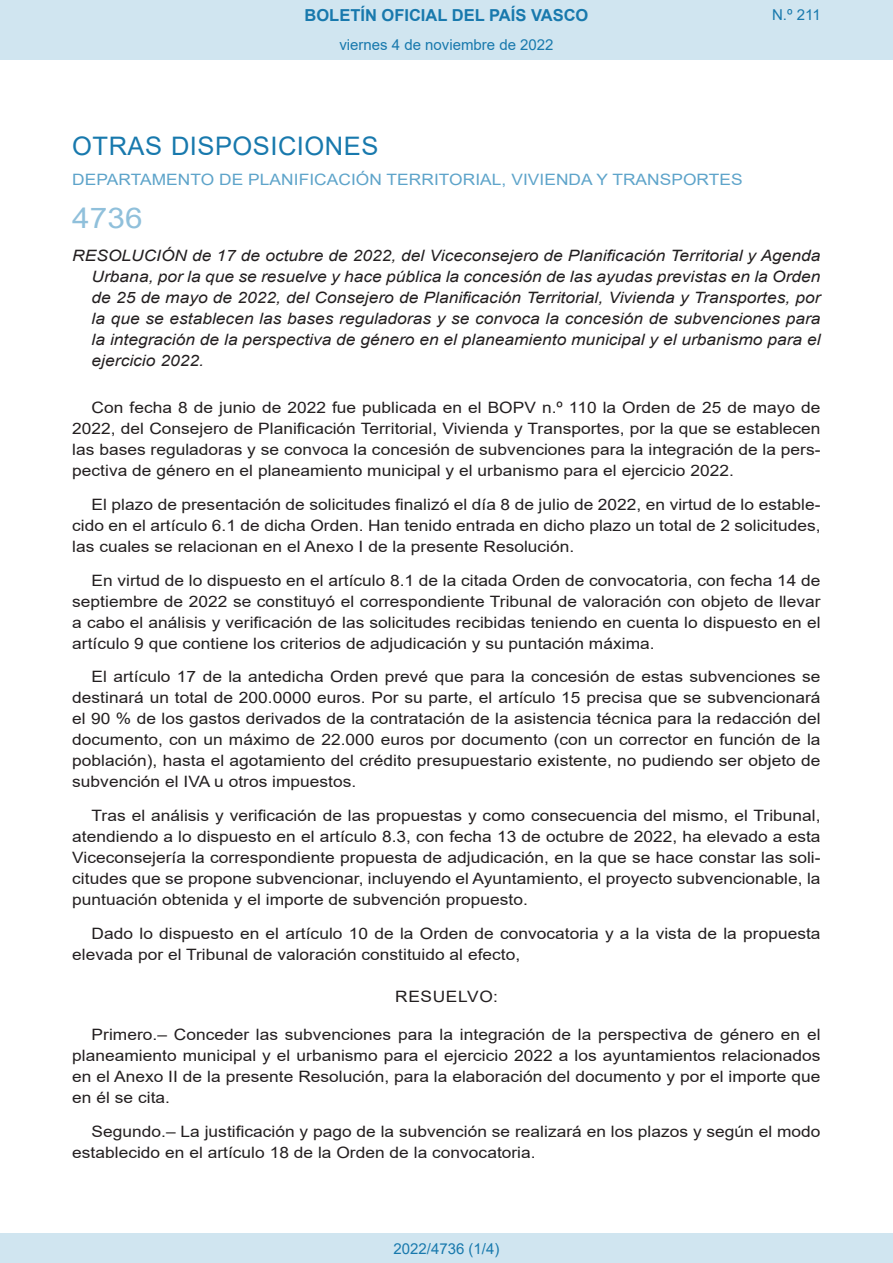
<style>
.page{position:relative;width:893px;height:1263px;background:#fff}
.page>*{position:absolute;margin:0;border:0;box-sizing:border-box;transform-origin:0 0}
.BOPVOrden{font:28.5px "Arial";color:#90c0db;scale:1.11 1}
.BOPVSeccion{font:25.5px "Arial";letter-spacing:.02em;color:#1879ad}
.t1{font:700 16.5px "Arial";color:#1879ad}
.BOPVDetalle{font:15.6px/21px "Arial";color:#231f20;text-align:justify;scale:1.11 1}
.BOPVTitulo{font:italic 15.6px/21px "Arial";color:#231f20;text-align:justify;scale:1.11 1}
.BOPVOrganismo{font:15.6px "Arial";letter-spacing:.005em;color:#5ea4ca;scale:1.11 1}
.BOPVClave{font:15.6px "Arial";letter-spacing:.035em;color:#231f20;scale:1.11 1}
.Paginacion_Centro{font:15px "Arial";color:#1879ad}
</style>
<div class="page">
<div style="left:0;top:0;width:893px;height:60px;background:#d0e5f0"></div>
<div style="left:0;top:1233px;width:893px;height:30px;background:#d0e5f0"></div>
<p class="t1" style="left:305px;top:3px;width:285px">BOLETÍN OFICIAL DEL PAÍS VASCO</p>
<p class="Paginacion_Centro" style="left:339px;top:35px;width:216px">viernes 4 de noviembre de 2022</p>
<p class="Paginacion_Centro" style="left:772px;top:5px;width:50px">N.º 211</p>
<p class="BOPVSeccion" style="left:72px;top:128px;width:308px">OTRAS DISPOSICIONES</p>
<p class="BOPVOrganismo" style="left:72px;top:169px;width:605px">DEPARTAMENTO DE PLANIFICACIÓN TERRITORIAL, VIVIENDA Y TRANSPORTES</p>
<p class="BOPVOrden" style="left:72px;top:198px;width:65px">4736</p>
<p class="BOPVTitulo" style="left:92px;top:246px;width:658px;text-indent:-19px">RESOLUCIÓN de 17 de octubre de 2022, del Viceconsejero de Planificación Territorial y Agenda Urbana, por la que se resuelve y hace pública la concesión de las ayudas previstas en la Orden de 25 de mayo de 2022, del Consejero de Planificación Territorial, Vivienda y Transportes, por la que se establecen las bases reguladoras y se convoca la concesión de subvenciones para la integración de la perspectiva de género en el planeamiento municipal y el urbanismo para el ejercicio 2022.</p>
<p class="BOPVDetalle" style="left:72px;top:397px;width:676px;text-indent:19px">Con fecha 8 de junio de 2022 fue publicada en el BOPV n.º 110 la Orden de 25 de mayo de 2022, del Consejero de Planificación Territorial, Vivienda y Transportes, por la que se establecen las bases reguladoras y se convoca la concesión de subvenciones para la integración de la pers&shy;pectiva de género en el planeamiento municipal y el urbanismo para el ejercicio 2022.</p>
<p class="BOPVDetalle" style="left:72px;top:494px;width:676px;text-indent:19px">El plazo de presentación de solicitudes finalizó el día 8 de julio de 2022, en virtud de lo estable&shy;cido en el artículo 6.1 de dicha Orden. Han tenido entrada en dicho plazo un total de 2 solicitudes, las cuales se relacionan en el Anexo I de la presente Resolución.</p>
<p class="BOPVDetalle" style="left:72px;top:569px;width:676px;text-indent:19px">En virtud de lo dispuesto en el artículo 8.1 de la citada Orden de convocatoria, con fecha 14 de septiembre de 2022 se constituyó el correspondiente Tribunal de valoración con objeto de llevar a cabo el análisis y verificación de las solicitudes recibidas teniendo en cuenta lo dispuesto en el artículo 9 que contiene los criterios de adjudicación y su puntación máxima.</p>
<p class="BOPVDetalle" style="left:72px;top:666px;width:676px;text-indent:19px">El artículo 17 de la antedicha Orden prevé que para la concesión de estas subvenciones se destinará un total de 200.0000 euros. Por su parte, el artículo 15 precisa que se subvencionará el 90 % de los gastos derivados de la contratación de la asistencia técnica para la redacción del documento, con un máximo de 22.000 euros por documento (con un corrector en función de la población), hasta el agotamiento del crédito presupuestario existente, no pudiendo ser objeto de subvención el IVA u otros impuestos.</p>
<p class="BOPVDetalle" style="left:72px;top:805px;width:676px;text-indent:19px">Tras el análisis y verificación de las propuestas y como consecuencia del mismo, el Tribunal, atendiendo a lo dispuesto en el artículo 8.3, con fecha 13 de octubre de 2022, ha elevado a esta Viceconsejería la correspondiente propuesta de adjudicación, en la que se hace constar las soli&shy;citudes que se propone subvencionar, incluyendo el Ayuntamiento, el proyecto subvencionable, la puntuación obtenida y el importe de subvención propuesto.</p>
<p class="BOPVDetalle" style="left:72px;top:923px;width:676px;text-indent:19px">Dado lo dispuesto en el artículo 10 de la Orden de convocatoria y a la vista de la propuesta elevada por el Tribunal de valoración constituido al efecto,</p>
<p class="BOPVClave" style="left:395px;top:986px;width:94px">RESUELVO:</p>
<p class="BOPVDetalle" style="left:72px;top:1024px;width:676px;text-indent:19px">Primero.– Conceder las subvenciones para la integración de la perspectiva de género en el planeamiento municipal y el urbanismo para el ejercicio 2022 a los ayuntamientos relacionados en el Anexo II de la presente Resolución, para la elaboración del documento y por el importe que en él se cita.</p>
<p class="BOPVDetalle" style="left:72px;top:1121px;width:676px;text-indent:19px">Segundo.– La justificación y pago de la subvención se realizará en los plazos y según el modo establecido en el artículo 18 de la Orden de la convocatoria.</p>
<p class="Paginacion_Centro" style="left:393px;top:1238px;width:107px">2022/4736 (1/4)</p>
</div>
